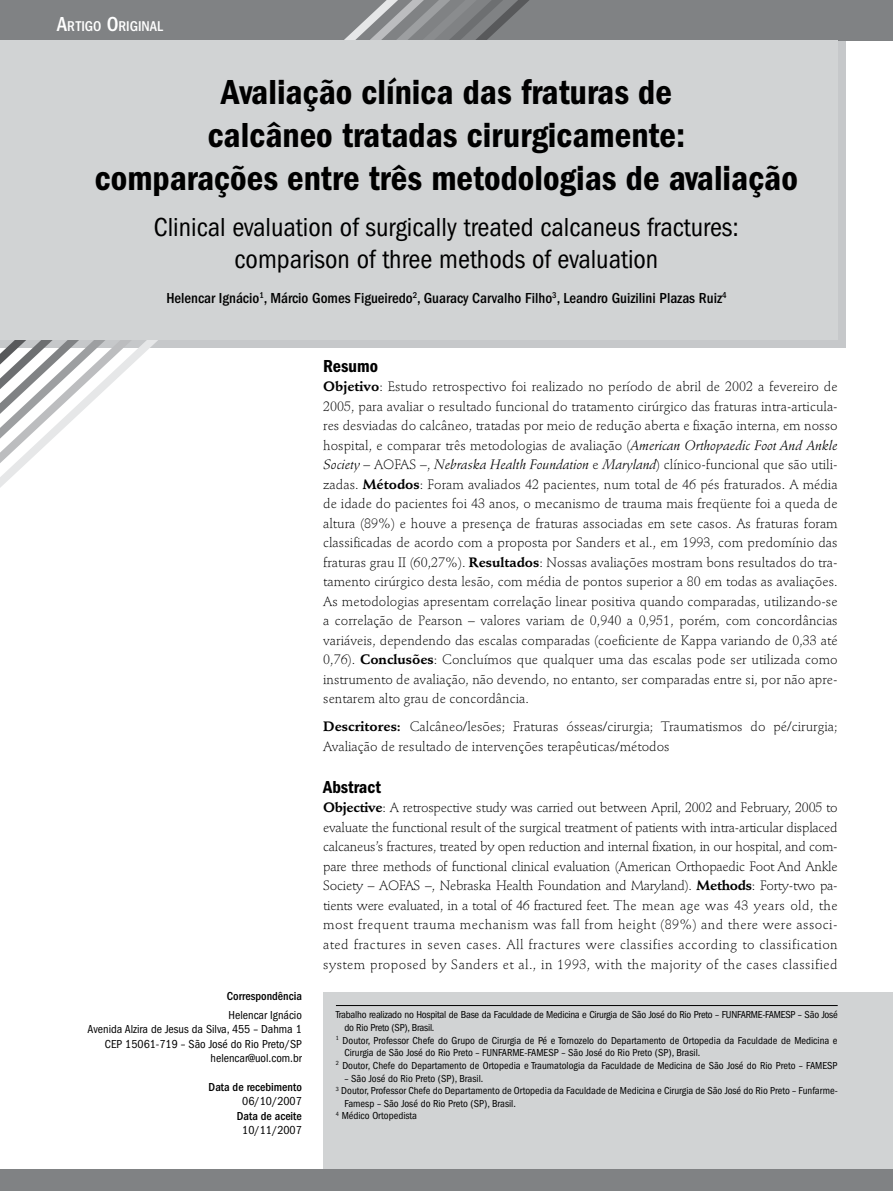
<style>
.page{position:relative;width:893px;height:1191px;background:#fff}
.page>*{position:absolute;margin:0;border:0;box-sizing:border-box;transform-origin:0 0}
.t1{font:36px/43.2px "ITC Franklin Gothic Std Dm Cd";color:#000;text-align:center}
.t2{font:condensed 27px/32.4px "ITC Franklin Gothic Std";color:#000;text-align:center}
.t3{font:18px "ITC Franklin Gothic Std Dm Cd";color:#000}
.t4{font:500 condensed 15px "ITC Franklin Gothic Std";color:#000}
.t5{font:500 condensed 14.7px "ITC Franklin Gothic Std";color:#fff}
.t6{font:300 13.5px/19.5px "Stempel Schneidler Std";color:#000;text-align:justify}
.t7{font:condensed 12px/14.4px "ITC Franklin Gothic Std";color:#000;text-align:right}
.t8{font:500 condensed 12px "ITC Franklin Gothic Std";color:#000}
.t9{font:condensed 10.5px "ITC Franklin Gothic Std";color:#000}
.t10{font:condensed 10.5px "ITC Franklin Gothic Std";letter-spacing:-.02em;color:#000}
.s1{font-size:21px}
.s2{font-weight:700}
.s3{font-weight:400;font-style:italic}
</style>
<div class="page">
<div style="left:0;top:37px;width:845px;height:310px;background:#c6c8ca"></div>
<svg style="left:0;top:340px;width:289px;height:148px"></svg>
<div style="left:0;top:0;width:893px;height:40px;background:#808284"></div>
<svg style="left:470px;top:0;width:59px;height:40px"></svg>
<svg style="left:344px;top:0;width:126px;height:40px"></svg>
<div style="left:323px;top:992px;width:570px;height:199px;background:#d1d3d4"></div>
<hr style="left:336px;top:1005px;width:502px;height:1px;background:#000">
<div style="left:0;top:40px;width:838px;height:300px;background:#d1d3d4"></div>
<div style="left:0;top:1169px;width:893px;height:22px;background:#808284"></div>
<p class="t5" style="left:57px;top:18px;width:108px"><span class="s1">A</span>rtigo <span class="s1">O</span>riginal</p>
<h1 class="t1" style="left:95px;top:71px;width:705px">Avaliação clínica das fraturas de<br>calcâneo tratadas cirurgicamente:<br>comparações entre três metodologias de avaliação</h1>
<h2 class="t2" style="left:154px;top:211px;width:587px">Clinical evaluation of surgically treated calcaneus fractures: comparison of three methods of evaluation</h2>
<p class="t4" style="left:166px;top:290px;width:562px">Helencar Ignácio<sup>1</sup>, Márcio Gomes Figueiredo<sup>2</sup>, Guaracy Carvalho Filho<sup>3</sup>, Leandro Guizilini Plazas Ruiz<sup>4</sup></p>
<p class="t8" style="left:227px;top:989px;width:77px">Correspondência</p>
<p class="t7" style="left:88px;top:1008px;width:216px">Helencar Ignácio<br>Avenida Alzira de Jesus da Silva, 455 – Dahma 1<br>CEP 15061-719 – São José do Rio Preto/SP helencar@uol.com.br</p>
<p class="t8" style="left:209px;top:1080px;width:95px">Data de recebimento</p>
<p class="t7" style="left:242px;top:1094px;width:61px">06/10/2007</p>
<p class="t8" style="left:237px;top:1109px;width:67px">Data de aceite</p>
<p class="t7" style="left:242px;top:1123px;width:61px">10/11/2007</p>
<h3 class="t3" style="left:323px;top:355px;width:56px">Resumo</h3>
<p class="t6" style="left:323px;top:377px;width:516px"><span class="s2">Objetivo</span>: Estudo retrospectivo foi realizado no período de abril de 2002 a fevereiro de 2005, para avaliar o resultado funcional do tratamento cirúrgico das fraturas intra-articula&shy;res desviadas do calcâneo, tratadas por meio de redução aberta e fixação interna, em nosso hospital, e comparar três metodologias de avaliação (<span class="s3">American Orthopaedic Foot And Ankle Society</span> – AOFAS –, <span class="s3">Nebraska Health Foundation</span> e <span class="s3">Maryland</span>) clínico-funcional que são utili&shy;zadas. <span class="s2">Métodos</span>: Foram avaliados 42 pacientes, num total de 46 pés fraturados. A média de idade do pacientes foi 43 anos, o mecanismo de trauma mais freqüente foi a queda de altura (89%) e houve a presença de fraturas associadas em sete casos. As fraturas foram classificadas de acordo com a proposta por Sanders et al., em 1993, com predomínio das fraturas grau II (60,27%). <span class="s2">Resultados</span>: Nossas avaliações mostram bons resultados do tra&shy;tamento cirúrgico desta lesão, com média de pontos superior a 80 em todas as avaliações.<br>As metodologias apresentam correlação linear positiva quando comparadas, utilizando-se a correlação de Pearson – valores variam de 0,940 a 0,951, porém, com concordâncias variáveis, dependendo das escalas comparadas (coeficiente de Kappa variando de 0,33 até 0,76). <span class="s2">Conclusões</span>: Concluímos que qualquer uma das escalas pode ser utilizada como instrumento de avaliação, não devendo, no entanto, ser comparadas entre si, por não apre&shy;sentarem alto grau de concordância.</p>
<p class="t6" style="left:323px;top:717px;width:516px"><span class="s2">Descritores:</span> Calcâneo/lesões; Fraturas ósseas/cirurgia; Traumatismos do pé/cirurgia;<br>Avaliação de resultado de intervenções terapêuticas/métodos</p>
<h3 class="t3" style="left:323px;top:776px;width:59px">Abstract</h3>
<p class="t6" style="left:323px;top:798px;width:516px"><span class="s2">Objective</span>: A retrospective study was carried out between April, 2002 and February, 2005 to evaluate the functional result of the surgical treatment of patients with intra-articular displaced calcaneus’s fractures, treated by open reduction and internal fixation, in our hospital, and com&shy;pare three methods of functional clinical evaluation (American Orthopaedic Foot And Ankle Society – AOFAS –, Nebraska Health Foundation and Maryland). <span class="s2">Methods</span>: Forty-two pa&shy;tients were evaluated, in a total of 46 fractured feet. The mean age was 43 years old, the most frequent trauma mechanism was fall from height (89%) and there were associ&shy;ated fractures in seven cases. All fractures were classifies according to classification system proposed by Sanders et al., in 1993, with the majority of the cases classified</p>
<p class="t10" style="left:336px;top:1009px;width:503px">Trabalho realizado no Hospital de Base da Faculdade de Medicina e Cirurgia de São José do Rio Preto – FUNFARME-FAMESP – São José</p>
<p class="t10" style="left:344px;top:1021px;width:92px">do Rio Preto (SP), Brasil.</p>
<p class="t9" style="left:336px;top:1034px;width:503px"><sup>1</sup> Doutor, Professor Chefe do Grupo de Cirurgia de Pé e Tornozelo do Departamento de Ortopedia da Faculdade de Medicina e</p>
<p class="t9" style="left:344px;top:1047px;width:357px">Cirurgia de São José do Rio Preto – FUNFARME-FAMESP – São José do Rio Preto (SP), Brasil.</p>
<p class="t9" style="left:336px;top:1059px;width:503px"><sup>2</sup> Doutor, Chefe do Departamento de Ortopedia e Traumatologia da Faculdade de Medicina de São José do Rio Preto – FAMESP</p>
<p class="t9" style="left:344px;top:1072px;width:140px">– São José do Rio Preto (SP), Brasil.</p>
<p class="t9" style="left:336px;top:1084px;width:503px"><sup>3</sup> Doutor, Professor Chefe do Departamento de Ortopedia da Faculdade de Medicina e Cirurgia de São José do Rio Preto – Funfarme-</p>
<p class="t9" style="left:344px;top:1097px;width:173px">Famesp – São José do Rio Preto (SP), Brasil.</p>
<p class="t9" style="left:336px;top:1110px;width:83px"><sup>4</sup> Médico Ortopedista</p>
</div>
